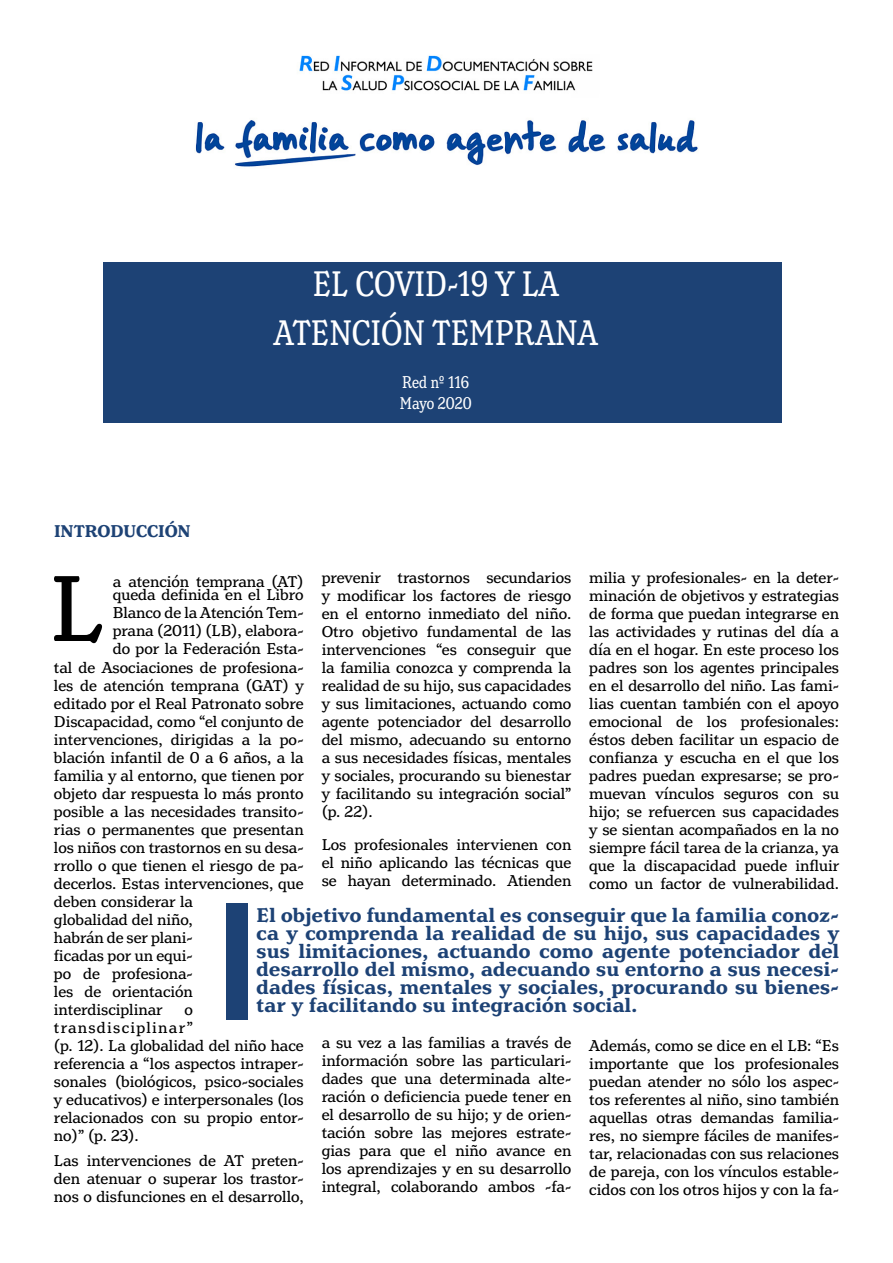
<style>
.page{position:relative;width:893px;height:1263px;background:#fff}
.page>*{position:absolute;margin:0;border:0;box-sizing:border-box;transform-origin:0 0}
.t1{font:98.7px "Henriette";color:#000}
.t2{font:extra-condensed 37.5px/48.6px "Henriette";color:#fff;text-align:center}
.t3{font:700 21px/18px "Henriette";letter-spacing:.02em;color:#1d4275;text-align:justify}
.t4{font:extra-condensed 18px/21.6px "Henriette";letter-spacing:-.005em;color:#fff}
.t5{font:700 18px "Henriette";letter-spacing:-.005em;color:#1d4275}
.t6{font:16.5px/18px "Henriette";color:#000;text-align:justify}
</style>
<div class="page">
<div style="left:103px;top:262px;width:679px;height:161px;background:#1d4275"></div>
<div style="left:227px;top:903px;width:21px;height:117px;background:#1d4275"></div>
<img style="left:195px;top:55px;width:503px;height:112px">
<h2 class="t2" style="left:274px;top:260px;width:325px">EL COVID-19 Y LA<br>ATENCIÓN TEMPRANA</h2>
<p class="t4" style="left:400px;top:371px;width:73px">Red nº 116<br>Mayo 2020</p>
<p class="t5" style="left:54px;top:521px;width:138px">INTRODUCCIÓN</p>
<h1 class="t1" style="left:49px;top:552px;width:56px">L</h1>
<p class="t6" style="left:113px;top:575px;width:192px;line-height:13.5px">a atención temprana (AT) queda definida en el Libro</p>
<p class="t6" style="left:589px;top:569px;width:251px">milia y profesionales- en la deter&shy;minación de objetivos y estrategias de forma que puedan integrarse en las actividades y rutinas del día a día en el hogar. En este proceso los padres son los agentes principales en el desarrollo del niño. Las fami&shy;lias cuentan también con el apoyo emocional de los profesionales: éstos deben facilitar un espacio de confianza y escucha en el que los padres puedan expresarse; se pro&shy;muevan vínculos seguros con su hijo; se refuercen sus capacidades y se sientan acompañados en la no siempre fácil tarea de la crianza, ya que la discapacidad puede influir como un factor de vulnerabilidad.</p>
<p class="t6" style="left:322px;top:569px;width:251px">prevenir trastornos secundarios y modificar los factores de riesgo en el entorno inmediato del niño.<br>Otro objetivo fundamental de las intervenciones “es conseguir que la familia conozca y comprenda la realidad de su hijo, sus capacidades y sus limitaciones, actuando como agente potenciador del desarrollo del mismo, adecuando su entorno a sus necesidades físicas, mentales y sociales, procurando su bienestar y facilitando su integración social” (p. 22).</p>
<p class="t6" style="left:322px;top:836px;width:251px">Los profesionales intervienen con el niño aplicando las técnicas que se hayan determinado. Atienden</p>
<p class="t6" style="left:113px;top:604px;width:192px">Blanco de la Atención Tem-</p>
<p class="t6" style="left:113px;top:622px;width:192px">prana (2011) (LB), elabora-</p>
<p class="t6" style="left:113px;top:640px;width:192px">do por la Federación Esta-</p>
<p class="t6" style="left:54px;top:658px;width:251px">tal de Asociaciones de profesiona-</p>
<p class="t6" style="left:54px;top:676px;width:251px">les de atención temprana (GAT) y</p>
<p class="t6" style="left:54px;top:694px;width:251px">editado por el Real Patronato sobre</p>
<p class="t6" style="left:54px;top:712px;width:251px">Discapacidad, como “el conjunto de</p>
<p class="t6" style="left:54px;top:730px;width:251px">intervenciones, dirigidas a la po-</p>
<p class="t6" style="left:54px;top:748px;width:251px">blación infantil de 0 a 6 años, a la</p>
<p class="t6" style="left:54px;top:766px;width:251px">familia y al entorno, que tienen por</p>
<p class="t6" style="left:54px;top:784px;width:251px">objeto dar respuesta lo más pronto</p>
<p class="t6" style="left:54px;top:802px;width:251px">posible a las necesidades transito-</p>
<p class="t6" style="left:54px;top:820px;width:251px">rias o permanentes que presentan</p>
<p class="t6" style="left:54px;top:838px;width:251px">los niños con trastornos en su desa-</p>
<p class="t6" style="left:54px;top:856px;width:251px">rrollo o que tienen el riesgo de pa-</p>
<p class="t6" style="left:54px;top:874px;width:251px">decerlos. Estas intervenciones, que</p>
<p class="t6" style="left:54px;top:892px;width:140px">deben considerar la</p>
<p class="t6" style="left:54px;top:910px;width:140px">globalidad del niño,</p>
<p class="t6" style="left:54px;top:928px;width:140px">habrán de ser plani-</p>
<p class="t6" style="left:54px;top:946px;width:140px">ficadas por un equi-</p>
<p class="t6" style="left:54px;top:964px;width:140px">po de profesiona-</p>
<p class="t6" style="left:54px;top:982px;width:140px">les de orientación</p>
<p class="t6" style="left:54px;top:1000px;width:110px">interdisciplinar</p>
<p class="t3" style="left:257px;top:906px;width:584px">El objetivo fundamental es conseguir que la familia conoz&shy;ca y comprenda la realidad de su hijo, sus capacidades y sus limitaciones, actuando como agente potenciador del desarrollo del mismo, adecuando su entorno a sus necesi&shy;dades físicas, mentales y sociales, procurando su bienes&shy;tar y facilitando su integración social.</p>
<p class="t6" style="left:54px;top:1000px;width:251px;text-align:left;text-indent:130px">o transdisciplinar”<br>(p. 12). La globalidad del niño hace referencia a “los aspectos intraper&shy;sonales (biológicos, psico-sociales y educativos) e interpersonales (los relacionados con su propio entor&shy;no)” (p. 23).</p>
<p class="t6" style="left:54px;top:1152px;width:251px">Las intervenciones de AT preten&shy;den atenuar o superar los trastor&shy;nos o disfunciones en el desarrollo,</p>
<p class="t6" style="left:322px;top:1034px;width:251px">a su vez a las familias a través de información sobre las particulari&shy;dades que una determinada alte&shy;ración o deficiencia puede tener en el desarrollo de su hijo; y de orien&shy;tación sobre las mejores estrate&shy;gias para que el niño avance en los aprendizajes y en su desarrollo integral, colaborando ambos -fa-</p>
<p class="t6" style="left:589px;top:1037px;width:251px">Además, como se dice en el LB: “Es importante que los profesionales puedan atender no sólo los aspec&shy;tos referentes al niño, sino también aquellas otras demandas familia&shy;res, no siempre fáciles de manifes&shy;tar, relacionadas con sus relaciones de pareja, con los vínculos estable&shy;cidos con los otros hijos y con la fa-</p>
</div>
